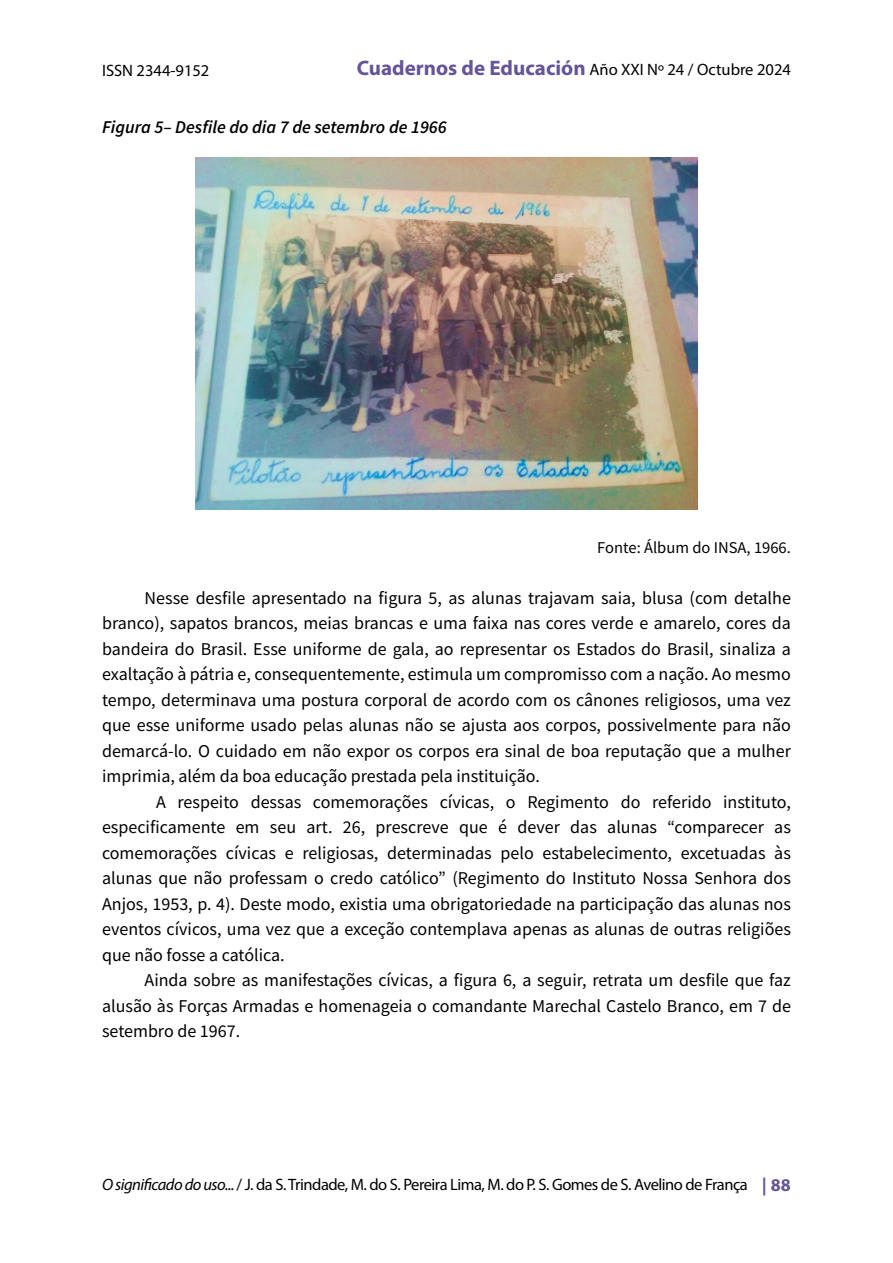
<style>
.page{position:relative;width:893px;height:1263px;background:#fff}
.page>*{position:absolute;margin:0;border:0;box-sizing:border-box;transform-origin:0 0}
.t1{font:18px/25.5px "Source Sans Pro";color:#000;text-align:justify}
.sub_sub_título{font:italic 600 18px "Source Sans Pro";color:#000}
.t2{font:700 18px "Myriad Pro";color:#655497}
.t3{font:16.5px "Myriad Pro";letter-spacing:-.03em;color:#000}
.t4{font:16.5px "Myriad Pro";color:#000}
.epígrafe_de_foto{font:16.5px "Source Sans Pro";color:#000}
.s1{font-weight:700;font-size:21px;color:#655497}
.s2{font-style:italic}
</style>
<div class="page">
<img style="left:195px;top:157px;width:503px;height:352px">
<p class="t4" style="left:102px;top:60px;width:109px">ISSN 2344-9152</p>
<p class="t4" style="left:357px;top:60px;width:436px"><span class="s1">Cuadernos de Educación</span> Año XXI Nº 24 / Octubre 2024</p>
<p class="sub_sub_título" style="left:102px;top:115px;width:346px">Figura 5– Desfile do dia 7 de setembro de 1966</p>
<p class="epígrafe_de_foto" style="left:597px;top:537px;width:195px">Fonte: Álbum do INSA, 1966.</p>
<p class="t1" style="left:102px;top:585px;width:690px;text-indent:43px">Nesse desfile apresentado na figura 5, as alunas trajavam saia, blusa (com detalhe branco), sapatos brancos, meias brancas e uma faixa nas cores verde e amarelo, cores da bandeira do Brasil. Esse uniforme de gala, ao representar os Estados do Brasil, sinaliza a exaltação à pátria e, consequentemente, estimula um compromisso com a nação. Ao mesmo tempo, determinava uma postura corporal de acordo com os cânones religiosos, uma vez que esse uniforme usado pelas alunas não se ajusta aos corpos, possivelmente para não demarcá-lo. O cuidado em não expor os corpos era sinal de boa reputação que a mulher imprimia, além da boa educação prestada pela instituição.</p>
<p class="t1" style="left:102px;top:789px;width:690px;text-indent:54px">A respeito dessas comemorações cívicas, o Regimento do referido instituto, especificamente em seu art. 26, prescreve que é dever das alunas “comparecer as comemorações cívicas e religiosas, determinadas pelo estabelecimento, excetuadas às alunas que não professam o credo católico” (Regimento do Instituto Nossa Senhora dos Anjos, 1953, p. 4). Deste modo, existia uma obrigatoriedade na participação das alunas nos eventos cívicos, uma vez que a exceção contemplava apenas as alunas de outras religiões que não fosse a católica.</p>
<p class="t1" style="left:102px;top:967px;width:690px;text-indent:43px">Ainda sobre as manifestações cívicas, a figura 6, a seguir, retrata um desfile que faz alusão às Forças Armadas e homenageia o comandante Marechal Castelo Branco, em 7 de setembro de 1967.</p>
<p class="t3" style="left:102px;top:1174px;width:647px"><span class="s2">O significado do uso...</span> / J. da S. Trindade, M. do S. Pereira Lima, M. do P. S. Gomes de S. Avelino de França</p>
<p class="t2" style="left:762px;top:1173px;width:31px">| 88</p>
</div>
